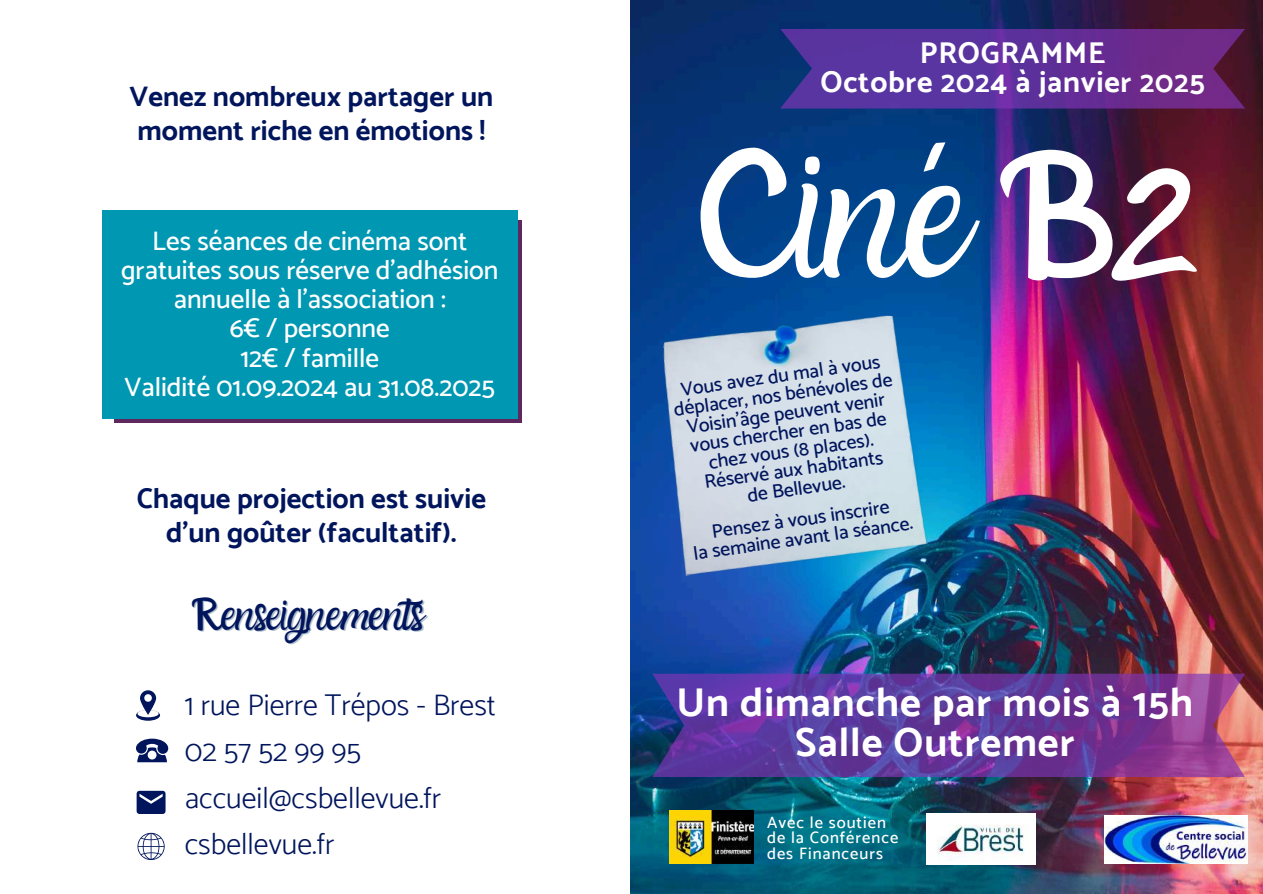
<style>
.page{position:relative;width:1263px;height:894px;background:#fff}
.page>*{position:absolute;margin:0;border:0;box-sizing:border-box;transform-origin:0 0}
.t1{font:135.9px "Amazone";color:#fff}
.t2{font:700 40.5px/39.3px "Catamaran";letter-spacing:.025em;color:#fff;text-align:center}
.t3{font:33px "Amazone";color:#01155c}
.t4{font:300 30px/46.2px "Catamaran";color:#01155c}
.t5{font:700 30px/29.2px "Catamaran";letter-spacing:.025em;color:#fff;text-align:center}
.t6{font:700 28.5px/33.8px "Catamaran";color:#01155c}
.t7{font:500 27px/29.2px "Catamaran";color:#fff;text-align:center}
.t8{font:500 19.5px/19px "Catamaran";color:#01155c;text-align:center}
.t9{font:500 16.5px/15.8px "Catamaran";letter-spacing:.06em;color:#fff}
.s1{color:rgb(51 92 125/.4)}
</style>
<div class="page">
<img style="left:630px;top:0;width:633px;height:893px">
<div style="left:114px;top:219px;width:407px;height:203px;background:#5e275e"></div>
<div style="left:102px;top:210px;width:416px;height:209px;background:#0097b2"></div>
<img style="left:645px;top:297px;width:301px;height:298px">
<svg style="left:652px;top:673px;width:593px;height:104px;background:#693b99"></svg>
<img style="left:1104px;top:815px;width:143px;height:48px">
<img style="left:669px;top:810px;width:84px;height:53px">
<svg style="left:780px;top:29px;width:465px;height:79px;background:#5d2f93"></svg>
<img style="left:926px;top:813px;width:110px;height:50px">
<svg style="left:137px;top:832px;width:27px;height:27px"></svg>
<svg style="left:137px;top:790px;width:29px;height:23px"></svg>
<svg style="left:136px;top:738px;width:32px;height:24px"></svg>
<svg style="left:136px;top:690px;width:24px;height:30px"></svg>
<h3 class="t6" style="left:130px;top:80px;width:365px">Venez nombreux partager un moment riche en émotions !</h3>
<h3 class="t7" style="left:121px;top:225px;width:379px">Les séances de cinéma sont gratuites sous réserve d'adhésion annuelle à l'association :<br>6€ / personne<br>12€ / famille<br>Validité 01.09.2024 au 31.08.2025</h3>
<h3 class="t6" style="left:137px;top:481px;width:351px;text-align:center">Chaque projection est suivie d'un goûter (facultatif).</h3>
<h3 class="t3" style="left:198px;top:599px;width:227px"><span class="s1">R</span>enseignements</h3>
<h3 class="t4" style="left:185px;top:681px;width:313px">1 rue Pierre Trépos - Brest<br>02 57 52 99 95 accueil@csbellevue.fr csbellevue.fr</h3>
<h3 class="t5" style="left:821px;top:38px;width:386px">PROGRAMME<br>Octobre 2024 à janvier 2025</h3>
<h1 class="t1" style="left:699px;top:151px;width:495px">Ciné B2</h1>
<p class="t8" style="left:670px;top:381px;width:222px;rotate:-8deg">Vous avez du mal à vous déplacer, nos bénévoles de<br>Voisin'âge peuvent venir vous chercher en bas de chez vous (8 places).<br>Réservé aux habitants<br>de Bellevue.</p>
<p class="t8" style="left:690px;top:524px;width:223px;rotate:-8deg">Pensez à vous inscrire<br>la semaine avant la séance.</p>
<h2 class="t2" style="left:676px;top:682px;width:518px">Un dimanche par mois à 15h<br>Salle Outremer</h2>
<p class="t9" style="left:767px;top:813px;width:133px">Avec le soutien de la Conférence des Financeurs</p>
</div>
